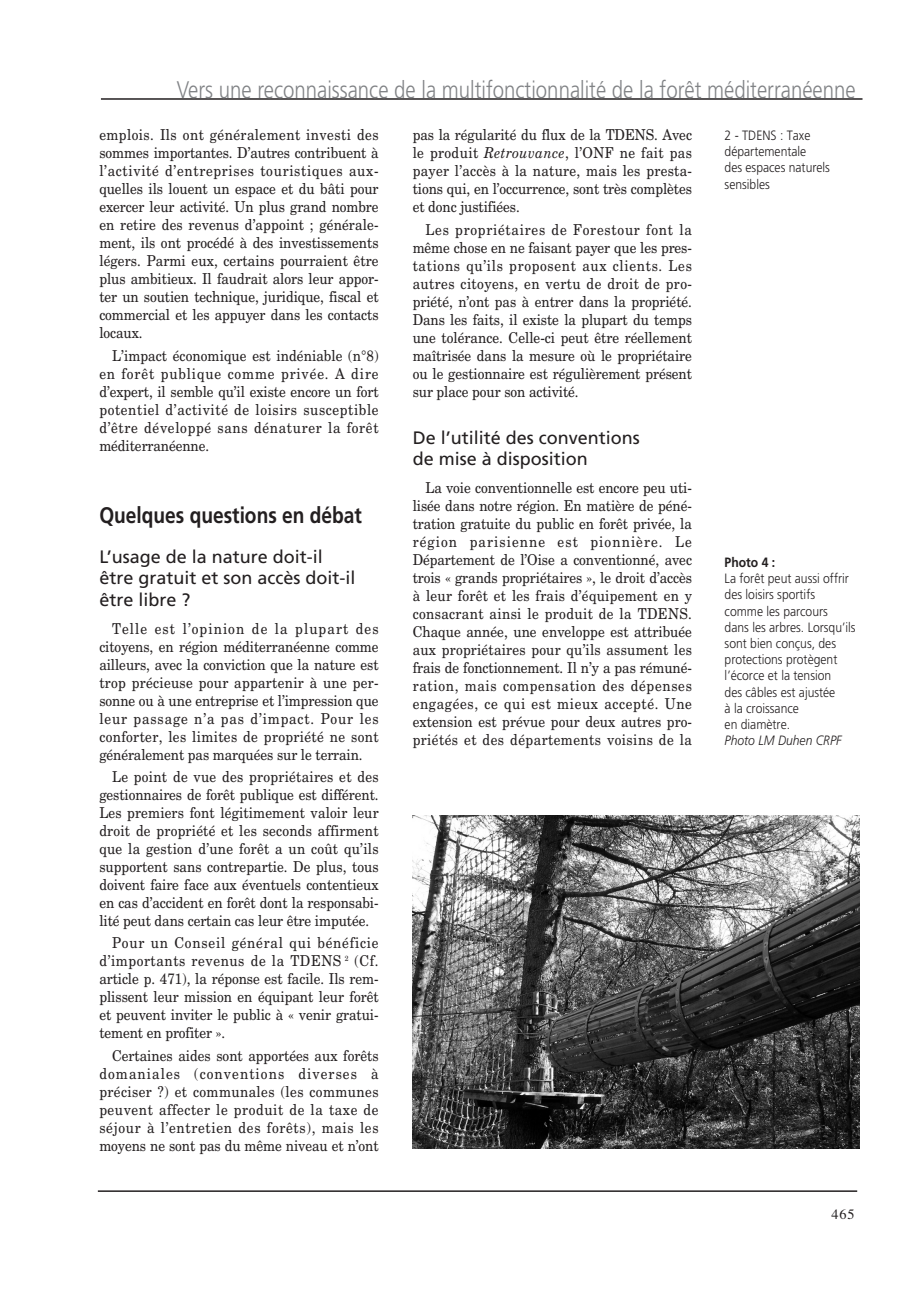
<style>
.page{position:relative;width:919px;height:1289px;background:#fff}
.page>*{position:absolute;margin:0;border:0;box-sizing:border-box;transform-origin:0 0}
.t1{font:300 24px "Frutiger";color:#808285;scale:.85 1}
.t2{font:700 22.5px "Frutiger";color:#231f20;scale:.85 1}
.t3{font:18px/21.6px "Frutiger";color:#231f20}
.t4{font:15px/18px "New Century Schlbk";letter-spacing:-.005em;color:#231f20;text-align:justify;scale:.9 1}
.t5{font:14.25px "Times";color:#231f20}
.t6{font:300 13.5px/16.2px "Frutiger";color:#231f20;scale:.9 1}
.t7{font:italic 300 13.5px "Frutiger";color:#231f20;scale:.9 1}
.t8{font:700 13.5px "Frutiger";color:#231f20;scale:.9 1}
.s1{font-style:italic}
</style>
<div class="page">
<hr style="left:98px;top:1190px;width:759px;height:1px;background:#231f20">
<hr style="left:101px;top:98px;width:761px;height:2px;background:#231f20">
<img style="left:412px;top:815px;width:447px;height:333px">
<h1 class="t1" style="left:177px;top:76px;width:800px">Vers une reconnaissance de la multifonctionnalité de la forêt méditerranéenne</h1>
<p class="t6" style="left:724px;top:127px;width:118px">2 - TDENS : Taxe départementale<br>des espaces naturels sensibles</p>
<p class="t4" style="left:99px;top:126px;width:312px">emplois. Ils ont généralement investi des sommes importantes. D’autres contribuent à l’activité d’entreprises touristiques aux&shy;quelles ils louent un espace et du bâti pour exercer leur activité. Un plus grand nombre en retire des revenus d’appoint ; générale&shy;ment, ils ont procédé à des investissements légers. Parmi eux, certains pourraient être plus ambitieux. Il faudrait alors leur appor&shy;ter un soutien technique, juridique, fiscal et commercial et les appuyer dans les contacts locaux.</p>
<p class="t4" style="left:99px;top:346px;width:312px;text-indent:13px">L’impact économique est indéniable (n°8) en forêt publique comme privée. A dire d’expert, il semble qu’il existe encore un fort potentiel d’activité de loisirs susceptible d’être développé sans dénaturer la forêt méditerranéenne.</p>
<p class="t4" style="left:412px;top:126px;width:312px">pas la régularité du flux de la TDENS. Avec le produit <span class="s1">Retrouvance</span>, l’ONF ne fait pas payer l’accès à la nature, mais les presta&shy;tions qui, en l’occurrence, sont très complètes et donc justifiées.</p>
<p class="t4" style="left:412px;top:220px;width:312px;text-indent:13px">Les propriétaires de Forestour font la même chose en ne faisant payer que les pres&shy;tations qu’ils proposent aux clients. Les autres citoyens, en vertu de droit de pro&shy;priété, n’ont pas à entrer dans la propriété.<br>Dans les faits, il existe la plupart du temps une tolérance. Celle-ci peut être réellement maîtrisée dans la mesure où le propriétaire ou le gestionnaire est régulièrement présent sur place pour son activité.</p>
<p class="t3" style="left:412px;top:426px;width:228px">De l’utilité des conventions de mise à disposition</p>
<p class="t4" style="left:412px;top:478px;width:312px;text-indent:13px">La voie conventionnelle est encore peu uti&shy;lisée dans notre région. En matière de péné&shy;tration gratuite du public en forêt privée, la région parisienne est pionnière. Le Département de l’Oise a conventionné, avec trois « grands propriétaires », le droit d’accès à leur forêt et les frais d’équipement en y consacrant ainsi le produit de la TDENS.<br>Chaque année, une enveloppe est attribuée aux propriétaires pour qu’ils assument les frais de fonctionnement. Il n’y a pas rémuné&shy;ration, mais compensation des dépenses engagées, ce qui est mieux accepté. Une extension est prévue pour deux autres pro&shy;priétés et des départements voisins de la</p>
<h2 class="t2" style="left:99px;top:502px;width:310px">Quelques questions en débat</h2>
<p class="t3" style="left:99px;top:545px;width:257px">L’usage de la nature doit-il être gratuit et son accès doit-il être libre ?</p>
<p class="t4" style="left:99px;top:619px;width:312px;text-indent:13px">Telle est l’opinion de la plupart des citoyens, en région méditerranéenne comme ailleurs, avec la conviction que la nature est trop précieuse pour appartenir à une per&shy;sonne ou à une entreprise et l’impression que leur passage n’a pas d’impact. Pour les conforter, les limites de propriété ne sont généralement pas marquées sur le terrain.</p>
<p class="t4" style="left:99px;top:767px;width:312px;text-indent:13px">Le point de vue des propriétaires et des gestionnaires de forêt publique est différent.<br>Les premiers font légitimement valoir leur droit de propriété et les seconds affirment que la gestion d’une forêt a un coût qu’ils supportent sans contrepartie. De plus, tous doivent faire face aux éventuels contentieux en cas d’accident en forêt dont la responsabi&shy;lité peut dans certain cas leur être imputée.</p>
<p class="t4" style="left:99px;top:933px;width:312px;text-indent:13px">Pour un Conseil général qui bénéficie d’importants revenus de la TDENS <sup>2</sup> (Cf. article p. 471), la réponse est facile. Ils rem&shy;plissent leur mission en équipant leur forêt et peuvent inviter le public à « venir gratui&shy;tement en profiter ».</p>
<p class="t4" style="left:99px;top:1045px;width:312px;text-indent:13px">Certaines aides sont apportées aux forêts domaniales (conventions diverses à préciser ?) et communales (les communes peuvent affecter le produit de la taxe de séjour à l’entretien des forêts), mais les moyens ne sont pas du même niveau et n’ont</p>
<p class="t8" style="left:724px;top:554px;width:58px">Photo 4 :</p>
<p class="t6" style="left:724px;top:570px;width:147px">La forêt peut aussi offrir des loisirs sportifs comme les parcours<br>dans les arbres. Lorsqu’ils sont bien conçus, des protections protègent l’écorce et la tension<br>des câbles est ajustée<br>à la croissance<br>en diamètre.</p>
<p class="t7" style="left:724px;top:733px;width:131px">Photo LM Duhen CRPF</p>
<p class="t5" style="left:831px;top:1200px;width:24px">465</p>
</div>
